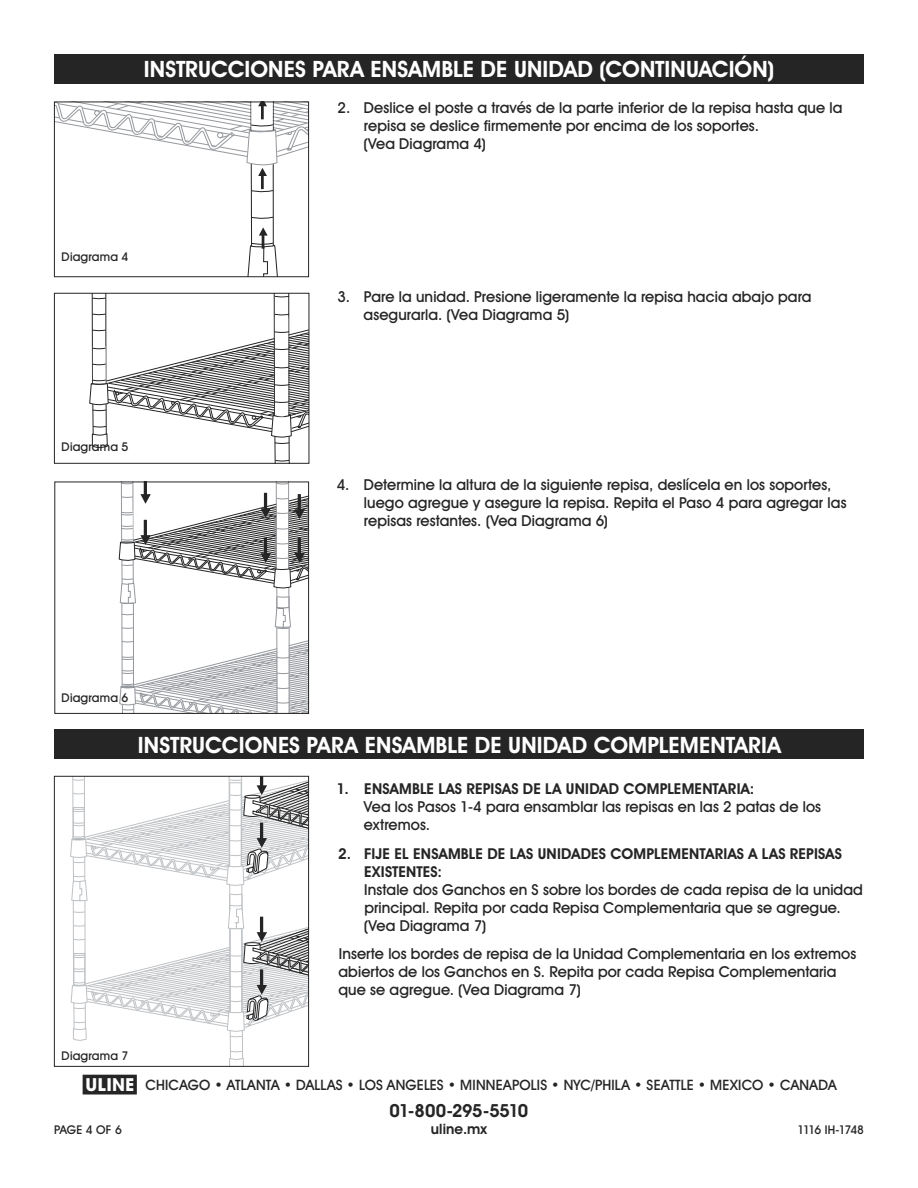
<style>
.page{position:relative;width:918px;height:1188px;background:#fff}
.page>*{position:absolute;margin:0;border:0;box-sizing:border-box;transform-origin:0 0}
.t1{font:700 22.5px "Uline Two Knine";letter-spacing:.005em;color:#fff}
.t2{font:700 18px "Uline Two Knine";letter-spacing:-.025em;color:#252525}
.t3{font:15px/18px "Uline Two Knine";letter-spacing:.005em;color:#252525}
.t4{font:700 15px/18px "Uline Two Knine";letter-spacing:.015em;color:#252525}
.t5{font:14.25px "Uline Two Knine";letter-spacing:.01em;color:#252525}
.t6{font:700 14.25px "Uline Two Knine";letter-spacing:.01em;color:#252525}
.t7{font:12px "Uline Two Knine";letter-spacing:.015em;color:#252525}
.t8{font:12px "Uline Two Knine";letter-spacing:-.075em;color:#252525}
.s1{font-size:18px}
</style>
<div class="page">
<div style="left:54px;top:54px;width:810px;height:30px;background:#252525"></div>
<div style="left:54px;top:729px;width:810px;height:30px;background:#252525"></div>
<svg style="left:89px;top:295px;width:221px;height:168px"></svg>
<div style="left:54px;top:293px;width:255px;height:171px;border:1px solid #252525"></div>
<svg style="left:119px;top:484px;width:188px;height:228px"></svg>
<div style="left:54px;top:482px;width:255px;height:232px;border:1px solid #252525"></div>
<svg style="left:70px;top:776px;width:240px;height:290px"></svg>
<hr style="left:245px;top:795px;width:15px;height:3px;background:#fff;border-radius:50%">
<div style="left:244px;top:795px;width:16px;height:4px;border:1px solid #252525;border-radius:50%"></div>
<hr style="left:245px;top:943px;width:15px;height:3px;background:#fff;border-radius:50%">
<div style="left:244px;top:942px;width:16px;height:4px;border:1px solid #252525;border-radius:50%"></div>
<div style="left:54px;top:776px;width:255px;height:291px;border:1px solid #252525"></div>
<svg style="left:56px;top:104px;width:251px;height:171px"></svg>
<div style="left:54px;top:102px;width:255px;height:175px;border:1px solid #252525"></div>
<h1 class="t1" style="left:144px;top:56px;width:632px">INSTRUCCIONES PARA ENSAMBLE DE UNIDAD (CONTINUACIÓN)</h1>
<p class="t7" style="left:62px;top:250px;width:68px">Diagrama 4</p>
<p class="t7" style="left:62px;top:439px;width:68px">Diagrama 5</p>
<p class="t3" style="left:363px;top:99px;width:480px;text-indent:-26px">2. Deslice el poste a través de la parte inferior de la repisa hasta que la repisa se deslice firmemente por encima de los soportes.<br>(Vea Diagrama 4)</p>
<p class="t3" style="left:364px;top:288px;width:450px;text-indent:-26px">3. Pare la unidad. Presione ligeramente la repisa hacia abajo para asegurarla. (Vea Diagrama 5)</p>
<p class="t3" style="left:364px;top:476px;width:484px;text-indent:-27px">4. Determine la altura de la siguiente repisa, deslícela en los soportes, luego agregue y asegure la repisa. Repita el Paso 4 para agregar las repisas restantes. (Vea Diagrama 6)</p>
<p class="t7" style="left:62px;top:690px;width:68px">Diagrama 6</p>
<h1 class="t1" style="left:138px;top:731px;width:644px">INSTRUCCIONES PARA ENSAMBLE DE UNIDAD COMPLEMENTARIA</h1>
<p class="t4" style="left:337px;top:779px;width:419px">1. ENSAMBLE LAS REPISAS DE LA UNIDAD COMPLEMENTARIA:</p>
<p class="t3" style="left:364px;top:797px;width:459px">Vea los Pasos 1-4 para ensamblar las repisas en las 2 patas de los extremos.</p>
<p class="t4" style="left:364px;top:844px;width:479px;text-indent:-26px">2. FIJE EL ENSAMBLE DE LAS UNIDADES COMPLEMENTARIAS A LAS REPISAS<br>EXISTENTES:</p>
<p class="t3" style="left:364px;top:880px;width:500px">Instale dos Ganchos en S sobre los bordes de cada repisa de la unidad principal. Repita por cada Repisa Complementaria que se agregue. (Vea Diagrama 7)</p>
<p class="t3" style="left:338px;top:945px;width:519px">Inserte los bordes de repisa de la Unidad Complementaria en los extremos abiertos de los Ganchos en S. Repita por cada Repisa Complementaria que se agregue. (Vea Diagrama 7)</p>
<p class="t7" style="left:62px;top:1048px;width:68px">Diagrama 7</p>
<p class="t5" style="left:83px;top:1076px;width:755px"><span class="s1">π</span> CHICAGO • ATLANTA • DALLAS • LOS ANGELES • MINNEAPOLIS • NYC/PHILA • SEATTLE • MEXICO • CANADA</p>
<p class="t2" style="left:390px;top:1099px;width:140px">01-800-295-5510</p>
<p class="t6" style="left:431px;top:1120px;width:58px">uline.mx</p>
<p class="t7" style="left:54px;top:1122px;width:69px">PAGE 4 OF 6</p>
<p class="t8" style="left:798px;top:1122px;width:68px">1116 IH-1748</p>
</div>
